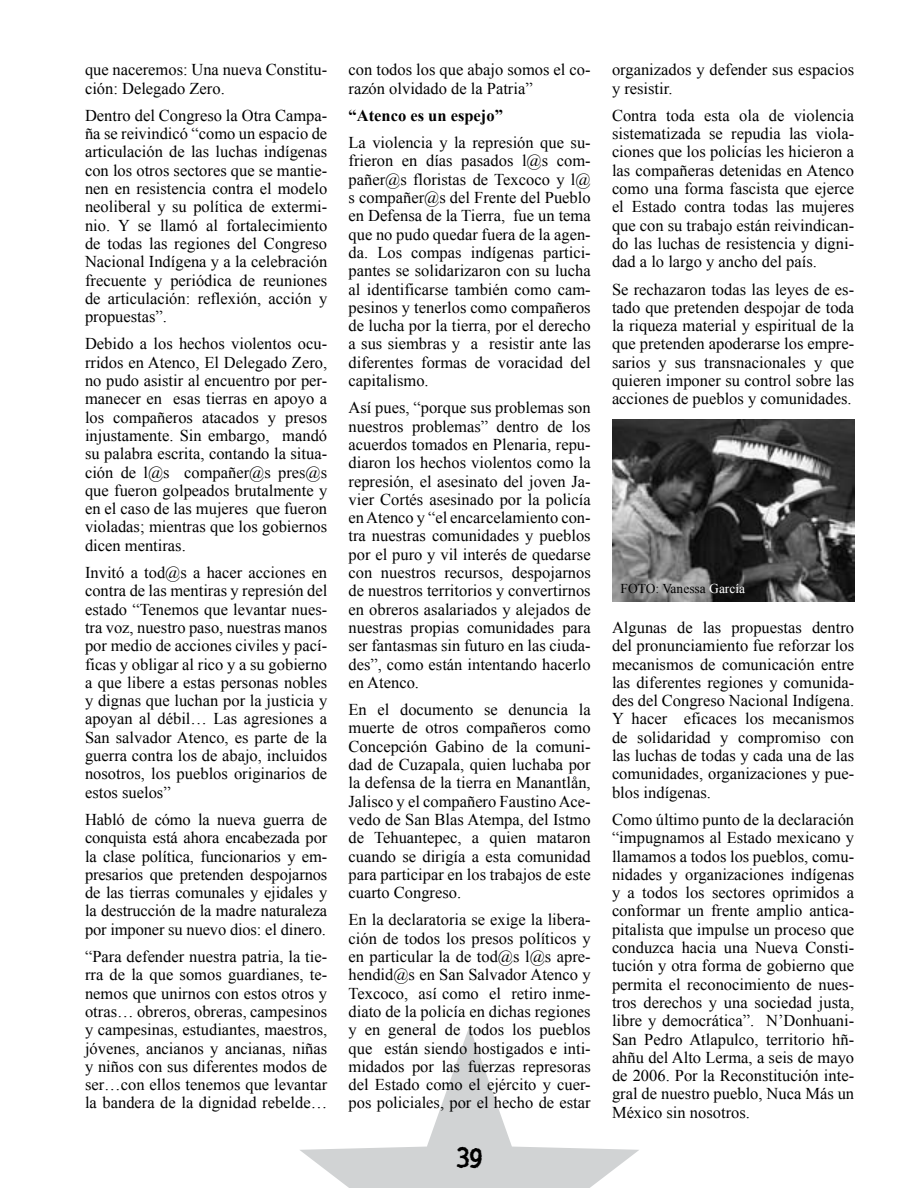
<style>
.page{position:relative;width:918px;height:1188px;background:#fff}
.page>*{position:absolute;margin:0;border:0;box-sizing:border-box;transform-origin:0 0}
.t1{font:700 27px "Rosango";color:#000}
.t2{font:16.5px/18.3px "Times New Roman";color:#000;text-align:justify}
.t3{font:700 16.5px "Times New Roman";color:#000}
.t4{font:13.5px "Times New Roman";color:#000}
.s1{color:#fff}
</style>
<div class="page">
<svg style="left:300px;top:1027px;width:339px;height:161px"></svg>
<img style="left:612px;top:420px;width:242px;height:182px">
<p class="t2" style="left:85px;top:60px;width:244px">que naceremos: Una nueva Constitu&shy;ción: Delegado Zero.</p>
<p class="t2" style="left:85px;top:106px;width:244px">Dentro del Congreso la Otra Campa&shy;ña se reivindicó “como un espacio de articulación de las luchas indígenas con los otros sectores que se mantie&shy;nen en resistencia contra el modelo neoliberal y su política de extermi&shy;nio. Y se llamó al fortalecimiento de todas las regiones del Congreso Nacional Indígena y a la celebración frecuente y periódica de reuniones de articulación: reflexión, acción y propuestas”.</p>
<p class="t2" style="left:85px;top:335px;width:244px">Debido a los hechos violentos ocu&shy;rridos en Atenco, El Delegado Zero, no pudo asistir al encuentro por per&shy;manecer en esas tierras en apoyo a los compañeros atacados y presos injustamente. Sin embargo, mandó su palabra escrita, contando la situa&shy;ción de l@s compañer@s pres@s que fueron golpeados brutalmente y en el caso de las mujeres que fueron violadas; mientras que los gobiernos dicen mentiras.</p>
<p class="t2" style="left:85px;top:563px;width:244px">Invitó a tod@s a hacer acciones en contra de las mentiras y represión del estado “Tenemos que levantar nues&shy;tra voz, nuestro paso, nuestras manos por medio de acciones civiles y pací&shy;ficas y obligar al rico y a su gobierno a que libere a estas personas nobles y dignas que luchan por la justicia y apoyan al débil… Las agresiones a San salvador Atenco, es parte de la guerra contra los de abajo, incluidos nosotros, los pueblos originarios de estos suelos”</p>
<p class="t2" style="left:85px;top:810px;width:244px">Habló de cómo la nueva guerra de conquista está ahora encabezada por la clase política, funcionarios y em&shy;presarios que pretenden despojarnos de las tierras comunales y ejidales y la destrucción de la madre naturaleza por imponer su nuevo dios: el dinero.</p>
<p class="t2" style="left:85px;top:947px;width:244px">“Para defender nuestra patria, la tie&shy;rra de la que somos guardianes, te&shy;nemos que unirnos con estos otros y otras… obreros, obreras, campesinos y campesinas, estudiantes, maestros, jóvenes, ancianos y ancianas, niñas y niños con sus diferentes modos de ser…con ellos tenemos que levantar la bandera de la dignidad rebelde…</p>
<p class="t2" style="left:349px;top:60px;width:244px">con todos los que abajo somos el co&shy;razón olvidado de la Patria”</p>
<p class="t3" style="left:349px;top:106px;width:156px">“Atenco es un espejo”</p>
<p class="t2" style="left:349px;top:133px;width:244px">La violencia y la represión que su&shy;frieron en días pasados l@s com&shy;pañer@s floristas de Texcoco y l@ s compañer@s del Frente del Pueblo en Defensa de la Tierra, fue un tema que no pudo quedar fuera de la agen&shy;da. Los compas indígenas partici&shy;pantes se solidarizaron con su lucha al identificarse también como cam&shy;pesinos y tenerlos como compañeros de lucha por la tierra, por el derecho a sus siembras y a resistir ante las diferentes formas de voracidad del capitalismo.</p>
<p class="t2" style="left:349px;top:398px;width:244px">Así pues, “porque sus problemas son nuestros problemas” dentro de los acuerdos tomados en Plenaria, repu&shy;diaron los hechos violentos como la represión, el asesinato del joven Ja&shy;vier Cortés asesinado por la policía en Atenco y “el encarcelamiento con&shy;tra nuestras comunidades y pueblos por el puro y vil interés de quedarse con nuestros recursos, despojarnos de nuestros territorios y convertirnos en obreros asalariados y alejados de nuestras propias comunidades para ser fantasmas sin futuro en las ciuda&shy;des”, como están intentando hacerlo en Atenco.</p>
<p class="t2" style="left:349px;top:700px;width:244px">En el documento se denuncia la muerte de otros compañeros como Concepción Gabino de la comuni&shy;dad de Cuzapala, quien luchaba por la defensa de la tierra en Manantlån, Jalisco y el compañero Faustino Ace&shy;vedo de San Blas Atempa, del Istmo de Tehuantepec, a quien mataron cuando se dirigía a esta comunidad para participar en los trabajos de este cuarto Congreso.</p>
<p class="t2" style="left:349px;top:911px;width:244px">En la declaratoria se exige la libera&shy;ción de todos los presos políticos y en particular la de tod@s l@s apre&shy;hendid@s en San Salvador Atenco y Texcoco, así como el retiro inme&shy;diato de la policía en dichas regiones y en general de todos los pueblos que están siendo hostigados e inti&shy;midados por las fuerzas represoras del Estado como el ejército y cuer&shy;pos policiales, por el hecho de estar</p>
<h1 class="t1" style="left:456px;top:1141px;width:14px">39</h1>
<p class="t2" style="left:612px;top:60px;width:244px">organizados y defender sus espacios y resistir.</p>
<p class="t2" style="left:612px;top:106px;width:244px">Contra toda esta ola de violencia sistematizada se repudia las viola&shy;ciones que los policías les hicieron a las compañeras detenidas en Atenco como una forma fascista que ejerce el Estado contra todas las mujeres que con su trabajo están reivindican&shy;do las luchas de resistencia y digni&shy;dad a lo largo y ancho del país.</p>
<p class="t2" style="left:612px;top:280px;width:244px">Se rechazaron todas las leyes de es&shy;tado que pretenden despojar de toda la riqueza material y espiritual de la que pretenden apoderarse los empre&shy;sarios y sus transnacionales y que quieren imponer su control sobre las acciones de pueblos y comunidades.</p>
<p class="t4" style="left:621px;top:581px;width:126px">FOTO: Vanessa <span class="s1">García</span></p>
<p class="t2" style="left:612px;top:618px;width:244px">Algunas de las propuestas dentro del pronunciamiento fue reforzar los mecanismos de comunicación entre las diferentes regiones y comunida&shy;des del Congreso Nacional Indígena.<br>Y hacer eficaces los mecanismos de solidaridad y compromiso con las luchas de todas y cada una de las comunidades, organizaciones y pue&shy;blos indígenas.</p>
<p class="t2" style="left:612px;top:810px;width:244px">Como último punto de la declaración “impugnamos al Estado mexicano y llamamos a todos los pueblos, comu&shy;nidades y organizaciones indígenas y a todos los sectores oprimidos a conformar un frente amplio antica&shy;pitalista que impulse un proceso que conduzca hacia una Nueva Consti&shy;tución y otra forma de gobierno que permita el reconocimiento de nues&shy;tros derechos y una sociedad justa, libre y democrática”. N’Donhuani-San Pedro Atlapulco, territorio hñ&shy;ahñu del Alto Lerma, a seis de mayo de 2006. Por la Reconstitución inte&shy;gral de nuestro pueblo, Nuca Más un México sin nosotros.</p>
</div>
